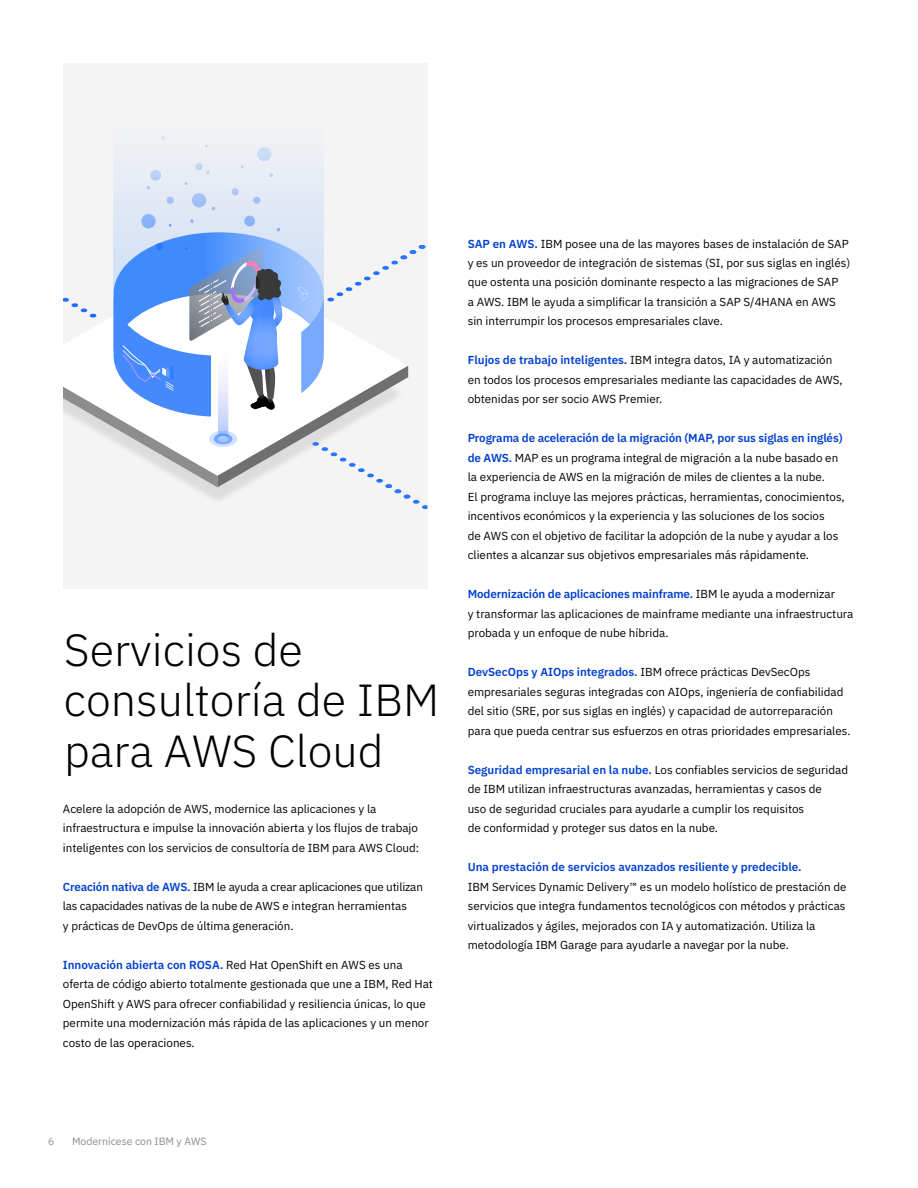
<style>
.page{position:relative;width:918px;height:1188px;background:#fff}
.page>*{position:absolute;margin:0;border:0;box-sizing:border-box;transform-origin:0 0}
.t1{font:300 45px/51px "IBM Plex Sans";color:#000}
.t2{font:11.7px/19.5px "IBM Plex Sans";color:#000}
.t3{font:600 11.7px "IBM Plex Sans";color:#0040d1}
.t4{font:10.5px "IBM Plex Sans";color:#8c8c8c}
.t5{font:10.5px "IBM Plex Sans";color:#8e9194}
.s1{font-weight:600;color:#0040d1}
.s2{font-weight:600;color:#0043ce}
</style>
<div class="page">
<div style="left:63px;top:63px;width:364px;height:526px;background:#f4f4f4"></div>
<div style="left:114px;top:101px;width:210px;height:191px;background:#eceff4"></div>
<svg style="left:269px;top:173px;width:4px;height:4px"></svg>
<svg style="left:253px;top:197px;width:7px;height:7px"></svg>
<svg style="left:141px;top:214px;width:15px;height:14px"></svg>
<svg style="left:167px;top:197px;width:7px;height:7px"></svg>
<svg style="left:232px;top:188px;width:7px;height:7px"></svg>
<div style="left:257px;top:147px;width:14px;height:14px;background:#cbdbf7;border-radius:7px"></div>
<svg style="left:147px;top:170px;width:14px;height:20px"></svg>
<svg style="left:195px;top:163px;width:15px;height:11px"></svg>
<div style="left:192px;top:193px;width:14px;height:14px;background:#a3c1f8;border-radius:7px"></div>
<svg style="left:63px;top:216px;width:364px;height:293px"></svg>
<h1 class="t1" style="left:64px;top:620px;width:377px">Servicios de consultoría de IBM para AWS Cloud</h1>
<p class="t2" style="left:63px;top:798px;width:358px">Acelere la adopción de AWS, modernice las aplicaciones y la infraestructura e impulse la innovación abierta y los flujos de trabajo inteligentes con los servicios de consultoría de IBM para AWS Cloud:</p>
<p class="t2" style="left:63px;top:876px;width:362px"><span class="s1">Creación nativa de AWS.</span> IBM le ayuda a crear aplicaciones que utilizan las capacidades nativas de la nube de AWS e integran herramientas<br>y prácticas de DevOps de última generación.</p>
<p class="t2" style="left:63px;top:954px;width:372px"><span class="s1">Innovación abierta con ROSA.</span> Red Hat OpenShift en AWS es una oferta de código abierto totalmente gestionada que une a IBM, Red Hat OpenShift y AWS para ofrecer confiabilidad y resiliencia únicas, lo que permite una modernización más rápida de las aplicaciones y un menor costo de las operaciones.</p>
<p class="t2" style="left:468px;top:233px;width:384px"><span class="s1">SAP en AWS.</span> IBM posee una de las mayores bases de instalación de SAP y es un proveedor de integración de sistemas (SI, por sus siglas en inglés) que ostenta una posición dominante respecto a las migraciones de SAP<br>a AWS. IBM le ayuda a simplificar la transición a SAP S/4HANA en AWS sin interrumpir los procesos empresariales clave.</p>
<p class="t2" style="left:468px;top:350px;width:376px"><span class="s1">Flujos de trabajo inteligentes.</span> IBM integra datos, IA y automatización en todos los procesos empresariales mediante las capacidades de AWS, obtenidas por ser socio AWS Premier.</p>
<p class="t2" style="left:468px;top:428px;width:379px"><span class="s1">Programa de aceleración de la migración (MAP, por sus siglas en inglés) de AWS.</span> MAP es un programa integral de migración a la nube basado en la experiencia de AWS en la migración de miles de clientes a la nube.<br>El programa incluye las mejores prácticas, herramientas, conocimientos, incentivos económicos y la experiencia y las soluciones de los socios<br>de AWS con el objetivo de facilitar la adopción de la nube y ayudar a los clientes a alcanzar sus objetivos empresariales más rápidamente.</p>
<p class="t2" style="left:468px;top:584px;width:387px"><span class="s1">Modernización de aplicaciones mainframe.</span> IBM le ayuda a modernizar<br>y transformar las aplicaciones de mainframe mediante una infraestructura probada y un enfoque de nube híbrida.</p>
<p class="t2" style="left:468px;top:662px;width:384px"><span class="s1">DevSecOps y AIOps integrados.</span> IBM ofrece prácticas DevSecOps empresariales seguras integradas con AIOps, ingeniería de confiabilidad del sitio (SRE, por sus siglas en inglés) y capacidad de autorreparación para que pueda centrar sus esfuerzos en otras prioridades empresariales.</p>
<p class="t2" style="left:468px;top:759px;width:382px"><span class="s2">Seguridad empresarial en la nube.</span> Los confiables servicios de seguridad de IBM utilizan infraestructuras avanzadas, herramientas y casos de<br>uso de seguridad cruciales para ayudarle a cumplir los requisitos<br>de conformidad y proteger sus datos en la nube.</p>
<p class="t3" style="left:468px;top:858px;width:335px">Una prestación de servicios avanzados resiliente y predecible.</p>
<p class="t2" style="left:468px;top:876px;width:380px">IBM Services Dynamic Delivery™ es un modelo holístico de prestación de servicios que integra fundamentos tecnológicos con métodos y prácticas virtualizados y ágiles, mejorados con IA y automatización. Utiliza la metodología IBM Garage para ayudarle a navegar por la nube.</p>
<p class="t5" style="left:48px;top:1133px;width:8px">6</p>
<p class="t4" style="left:72px;top:1133px;width:136px">Modernícese con IBM y AWS</p>
</div>
